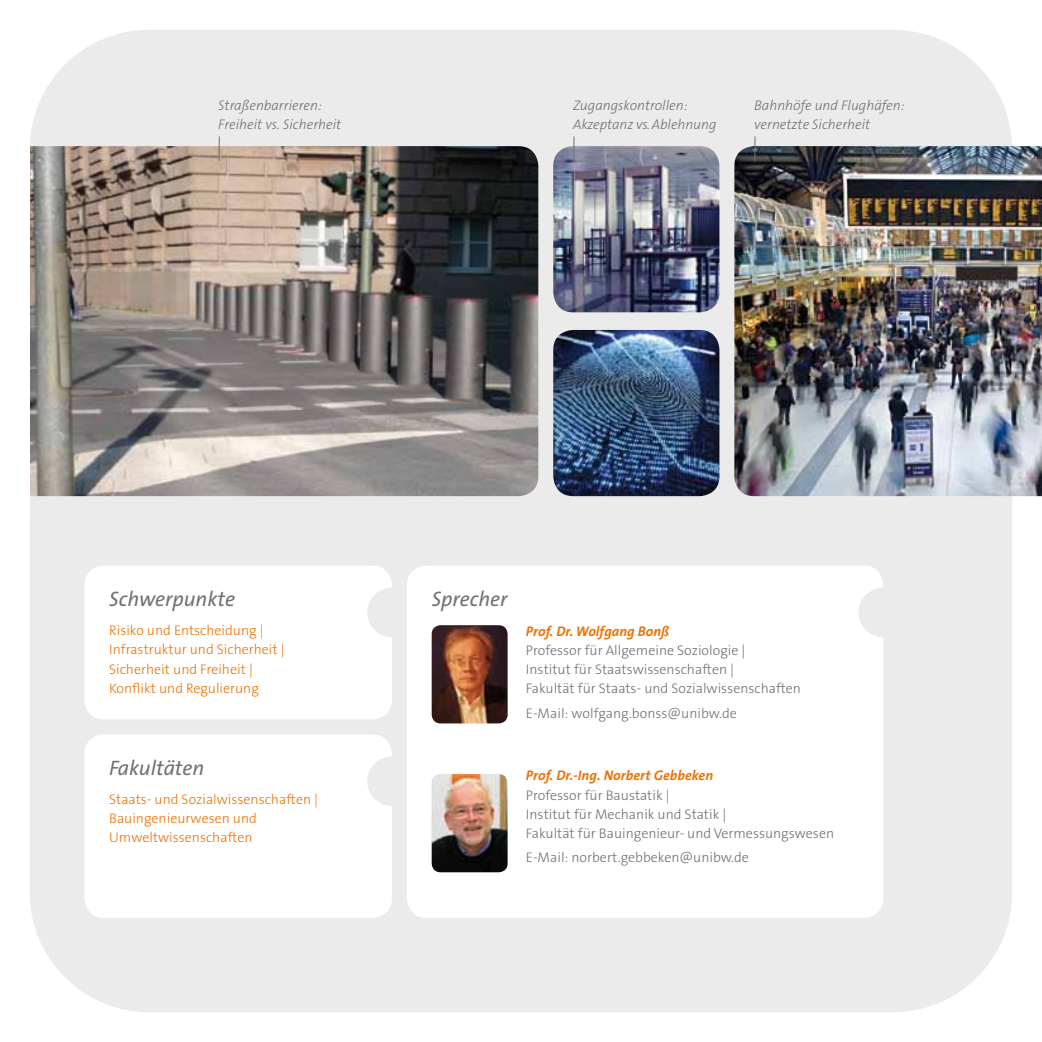
<style>
.page{position:relative;width:1042px;height:1042px;background:#fff}
.page>*{position:absolute;margin:0;border:0;box-sizing:border-box;transform-origin:0 0}
.t1{font:italic 21px "The Sans B5 Plain";color:#707175}
.t2{font:300 14px/19.2px "The Sans B3";color:#707175}
.t3{font:300 14px/19.2px "The Sans B3";color:#ec7405}
.t4{font:italic 300 14px/19.2px "The Sans B3";color:#707175}
.t5{font:italic 700 14px "The Sans B7";color:#ec7405}
</style>
<div class="page">
<div style="left:30px;top:30px;width:982px;height:982px;background:#ebebec"></div>
<img style="left:30px;top:146px;width:508px;height:350px">
<img style="left:553px;top:146px;width:166px;height:166px">
<img style="left:553px;top:330px;width:166px;height:166px">
<img style="left:734px;top:146px;width:308px;height:350px">
<svg style="left:219px;top:136px;width:1px;height:25px"></svg>
<svg style="left:574px;top:136px;width:1px;height:25px"></svg>
<svg style="left:755px;top:136px;width:1px;height:25px"></svg>
<svg style="left:84px;top:566px;width:308px;height:153px"></svg>
<svg style="left:84px;top:734px;width:308px;height:184px"></svg>
<svg style="left:407px;top:566px;width:476px;height:352px"></svg>
<img style="left:432px;top:625px;width:75px;height:98px">
<img style="left:432px;top:774px;width:75px;height:98px">
<p class="t4" style="left:218px;top:96px;width:124px">Straßenbarrieren:<br>Freiheit vs. Sicherheit</p>
<p class="t4" style="left:573px;top:96px;width:145px">Zugangskontrollen:<br>Akzeptanz vs. Ablehnung</p>
<p class="t4" style="left:754px;top:96px;width:152px">Bahnhöfe und Flughäfen: vernetzte Sicherheit</p>
<h1 class="t1" style="left:109px;top:587px;width:127px">Schwerpunkte</h1>
<p class="t3" style="left:109px;top:621px;width:177px">Risiko und Entscheidung |<br>Infrastruktur und Sicherheit |<br>Sicherheit und Freiheit |<br>Konflikt und Regulierung</p>
<h1 class="t1" style="left:109px;top:756px;width:97px">Fakultäten</h1>
<p class="t3" style="left:109px;top:790px;width:211px">Staats- und Sozialwissenschaften |<br>Bauingenieurwesen und<br>Umweltwissenschaften</p>
<h1 class="t1" style="left:432px;top:587px;width:77px">Sprecher</h1>
<p class="t5" style="left:526px;top:623px;width:145px">Prof. Dr. Wolfgang Bonß</p>
<p class="t2" style="left:526px;top:641px;width:277px">Professor für Allgemeine Soziologie |<br>Institut für Staatswissenschaften |<br>Fakultät für Staats- und Sozialwissenschaften</p>
<p class="t2" style="left:526px;top:703px;width:212px">E-Mail: wolfgang.bonss@unibw.de</p>
<p class="t5" style="left:526px;top:768px;width:189px">Prof. Dr.-Ing. Norbert Gebbeken</p>
<p class="t2" style="left:526px;top:785px;width:310px">Professor für Baustatik |<br>Institut für Mechanik und Statik |<br>Fakultät für Bauingenieur- und Vermessungswesen</p>
<p class="t2" style="left:526px;top:848px;width:224px">E-Mail: norbert.gebbeken@unibw.de</p>
</div>
